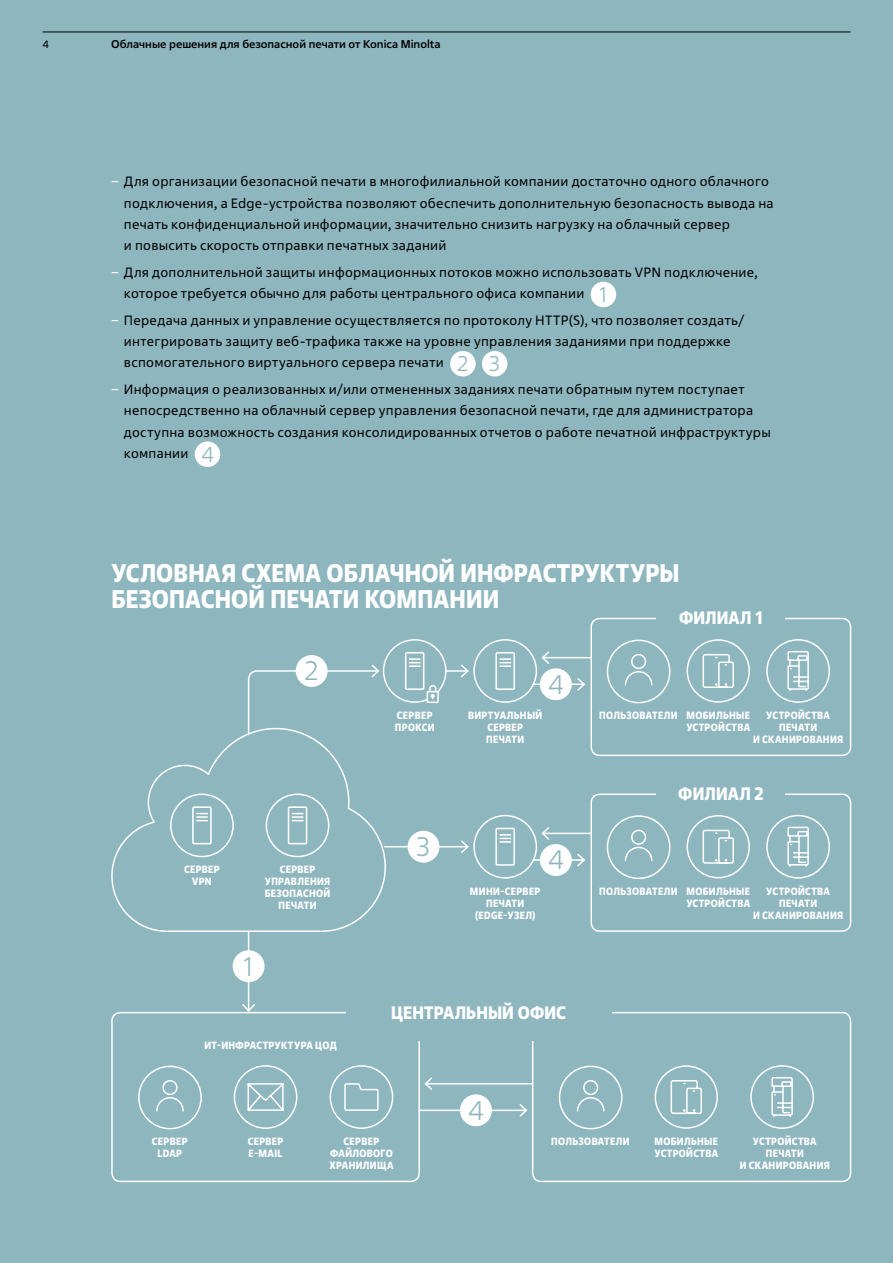
<style>
.page{position:relative;width:893px;height:1263px;background:#8eb6be}
.page>*{position:absolute;margin:0;border:0;box-sizing:border-box;transform-origin:0 0}
.t1{font:300 26.7px "Fact";color:#8eb6be}
.t2{font:700 condensed 25.5px/25.5px "Fact";letter-spacing:.01em;color:#fff}
.t3{font:700 condensed 18px "Fact";letter-spacing:.01em;color:#fff}
.t4{font:13.5px/21.3px "Fact";letter-spacing:.02em;color:#000}
.t5{font:500 11.25px "Fact";color:#000}
.t6{font:700 condensed 10.5px/12px "Fact";letter-spacing:.035em;color:#fff;text-align:center}
.t7{font:10.5px "Fact";color:#000}
.s1{color:#fff}
.s2{font-weight:300;font-size:21.3px;color:#8eb6be}
</style>
<div class="page">
<div style="left:591px;top:282px;width:25px;height:25px;background:#fff;border-radius:50%"></div>
<div style="left:450px;top:351px;width:26px;height:25px;background:#fff;border-radius:50%"></div>
<div style="left:482px;top:351px;width:25px;height:25px;background:#fff;border-radius:50%"></div>
<div style="left:195px;top:441px;width:25px;height:26px;background:#fff;border-radius:50%"></div>
<hr style="left:43px;top:32px;width:807px;height:1px;background:#000">
<div style="left:532px;top:1012px;width:319px;height:170px;border:2px solid #fff;border-radius:9px"></div>
<div style="left:559px;top:1065px;width:64px;height:64px;border:2px solid #fff;border-radius:50%"></div>
<svg style="left:576px;top:1080px;width:29px;height:32px"></svg>
<div style="left:750px;top:1065px;width:64px;height:64px;border:2px solid #fff;border-radius:50%"></div>
<svg style="left:771px;top:1077px;width:22px;height:40px"></svg>
<svg style="left:654px;top:1065px;width:64px;height:64px"></svg>
<div style="left:111px;top:1012px;width:309px;height:170px;border:2px solid #fff;border-radius:9px"></div>
<svg style="left:329px;top:1065px;width:65px;height:64px"></svg>
<div style="left:234px;top:1065px;width:63px;height:64px;border:2px solid #fff;border-radius:50%"></div>
<svg style="left:247px;top:1083px;width:37px;height:28px"></svg>
<div style="left:138px;top:1065px;width:64px;height:64px;border:2px solid #fff;border-radius:50%"></div>
<svg style="left:156px;top:1080px;width:28px;height:32px"></svg>
<div style="left:346px;top:1006px;width:265px;height:34px;background:#8eb6be"></div>
<hr style="left:419px;top:1109px;width:107px;height:2px;background:#fff">
<svg style="left:518px;top:1104px;width:10px;height:13px"></svg>
<hr style="left:425px;top:1083px;width:108px;height:1px;background:#fff">
<svg style="left:424px;top:1077px;width:10px;height:13px"></svg>
<div style="left:460px;top:1094px;width:32px;height:32px;background:#fff;border-radius:50%"></div>
<hr style="left:533px;top:859px;width:51px;height:2px;background:#fff">
<svg style="left:576px;top:853px;width:9px;height:14px"></svg>
<hr style="left:543px;top:833px;width:47px;height:1px;background:#fff">
<svg style="left:541px;top:827px;width:10px;height:13px"></svg>
<div style="left:540px;top:844px;width:32px;height:32px;background:#fff;border-radius:50%"></div>
<hr style="left:385px;top:846px;width:83px;height:1px;background:#fff">
<svg style="left:460px;top:840px;width:9px;height:13px"></svg>
<hr style="left:533px;top:683px;width:51px;height:2px;background:#fff">
<svg style="left:576px;top:678px;width:9px;height:13px"></svg>
<hr style="left:543px;top:657px;width:47px;height:1px;background:#fff">
<svg style="left:541px;top:651px;width:10px;height:13px"></svg>
<div style="left:540px;top:668px;width:32px;height:32px;background:#fff;border-radius:50%"></div>
<hr style="left:446px;top:670px;width:22px;height:2px;background:#fff">
<svg style="left:460px;top:664px;width:9px;height:14px"></svg>
<svg style="left:111px;top:734px;width:237px;height:199px"></svg>
<div style="left:590px;top:793px;width:261px;height:139px;border:2px solid #fff;border-radius:9px"></div>
<div style="left:657px;top:783px;width:128px;height:21px;background:#8eb6be"></div>
<div style="left:607px;top:815px;width:63px;height:64px;border:2px solid #fff;border-radius:50%"></div>
<svg style="left:624px;top:829px;width:29px;height:33px"></svg>
<div style="left:766px;top:815px;width:64px;height:64px;border:2px solid #fff;border-radius:50%"></div>
<svg style="left:787px;top:826px;width:22px;height:41px"></svg>
<svg style="left:686px;top:815px;width:64px;height:64px"></svg>
<div style="left:590px;top:618px;width:261px;height:138px;border:2px solid #fff;border-radius:9px"></div>
<div style="left:657px;top:607px;width:128px;height:21px;background:#8eb6be"></div>
<div style="left:607px;top:639px;width:63px;height:64px;border:2px solid #fff;border-radius:50%"></div>
<svg style="left:624px;top:654px;width:29px;height:32px"></svg>
<div style="left:766px;top:639px;width:64px;height:64px;border:2px solid #fff;border-radius:50%"></div>
<svg style="left:787px;top:651px;width:22px;height:40px"></svg>
<svg style="left:686px;top:639px;width:64px;height:64px"></svg>
<div style="left:473px;top:815px;width:64px;height:64px;border:2px solid #fff;border-radius:50%"></div>
<svg style="left:495px;top:828px;width:20px;height:38px"></svg>
<div style="left:473px;top:639px;width:64px;height:64px;border:2px solid #fff;border-radius:50%"></div>
<svg style="left:495px;top:652px;width:20px;height:38px"></svg>
<hr style="left:248px;top:932px;width:1px;height:79px;background:#fff">
<svg style="left:241px;top:1003px;width:15px;height:10px"></svg>
<div style="left:233px;top:950px;width:32px;height:32px;background:#fff;border-radius:50%"></div>
<svg style="left:247px;top:639px;width:199px;height:287px"></svg>
<div style="left:170px;top:793px;width:64px;height:64px;border:2px solid #fff;border-radius:50%"></div>
<svg style="left:192px;top:806px;width:20px;height:38px"></svg>
<p class="t7" style="left:43px;top:38px;width:8px">4</p>
<p class="t5" style="left:111px;top:37px;width:331px">Облачные решения для безопасной печати от Konica Minolta</p>
<p class="t4" style="left:124px;top:171px;width:651px;text-indent:-13px"><span class="s1">−</span> Для организации безопасной печати в многофилиальной компании достаточно одного облачного подключения, а Edge-устройства позволяют обеспечить дополнительную безопасность вывода на печать конфиденциальной информации, значительно снизить нагрузку на облачный сервер<br>и повысить скорость отправки печатных заданий</p>
<p class="t4" style="left:124px;top:261px;width:635px;text-indent:-13px"><span class="s1">−</span> Для дополнительной защиты информационных потоков можно использовать VPN подключение, которое требуется обычно для работы центрального офиса компании <span class="s2">1</span></p>
<p class="t4" style="left:124px;top:309px;width:622px;text-indent:-13px"><span class="s1">−</span> Передача данных и управление осуществляется по протоколу HTTP(S), что позволяет создать/ интегрировать защиту веб-трафика также на уровне управления заданиями при поддержке вспомогательного виртуального сервера печати <span class="s2">2 3</span></p>
<p class="t4" style="left:124px;top:379px;width:648px;text-indent:-13px"><span class="s1">−</span> Информация о реализованных и/или отмененных заданиях печати обратным путем поступает непосредственно на облачный сервер управления безопасной печати, где для администратора доступна возможность создания консолидированных отчетов о работе печатной инфраструктуры компании <span class="s2">4</span></p>
<h2 class="t2" style="left:111px;top:560px;width:570px">УСЛОВНАЯ СХЕМА ОБЛАЧНОЙ ИНФРАСТРУКТУРЫ<br>БЕЗОПАСНОЙ ПЕЧАТИ КОМПАНИИ</h2>
<h1 class="t1" style="left:304px;top:655px;width:16px">2</h1>
<p class="t6" style="left:184px;top:863px;width:37px">СЕРВЕР<br>VPN</p>
<p class="t6" style="left:265px;top:863px;width:67px">СЕРВЕР<br>УПРАВЛЕНИЯ<br>БЕЗОПАСНОЙ<br>ПЕЧАТИ</p>
<h1 class="t1" style="left:243px;top:950px;width:13px">1</h1>
<p class="t6" style="left:204px;top:1039px;width:134px">ИТ-ИНФРАСТРУКТУРА ЦОД</p>
<p class="t6" style="left:395px;top:709px;width:41px;text-align:left">СЕРВЕР<br>ПРОКСИ</p>
<h1 class="t1" style="left:548px;top:668px;width:18px">4</h1>
<p class="t6" style="left:468px;top:709px;width:76px">ВИРТУАЛЬНЫЙ<br>СЕРВЕР<br>ПЕЧАТИ</p>
<h1 class="t1" style="left:416px;top:830px;width:16px">3</h1>
<p class="t6" style="left:470px;top:885px;width:72px">МИНИ-СЕРВЕР<br>ПЕЧАТИ (EDGE-УЗЕЛ)</p>
<h1 class="t1" style="left:548px;top:844px;width:18px">4</h1>
<h3 class="t3" style="left:391px;top:1001px;width:176px">ЦЕНТРАЛЬНЫЙ ОФИС</h3>
<h1 class="t1" style="left:468px;top:1094px;width:18px">4</h1>
<h3 class="t3" style="left:679px;top:606px;width:85px">ФИЛИАЛ 1</h3>
<p class="t6" style="left:599px;top:709px;width:80px">ПОЛЬЗОВАТЕЛИ</p>
<p class="t6" style="left:753px;top:709px;width:92px">УСТРОЙСТВА<br>ПЕЧАТИ<br>И СКАНИРОВАНИЯ</p>
<p class="t6" style="left:686px;top:709px;width:65px;text-align:left">МОБИЛЬНЫЕ<br>УСТРОЙСТВА</p>
<h3 class="t3" style="left:678px;top:782px;width:87px">ФИЛИАЛ 2</h3>
<p class="t6" style="left:599px;top:885px;width:80px">ПОЛЬЗОВАТЕЛИ</p>
<p class="t6" style="left:753px;top:885px;width:92px">УСТРОЙСТВА<br>ПЕЧАТИ<br>И СКАНИРОВАНИЯ</p>
<p class="t6" style="left:686px;top:885px;width:65px;text-align:left">МОБИЛЬНЫЕ<br>УСТРОЙСТВА</p>
<p class="t6" style="left:152px;top:1135px;width:37px">СЕРВЕР<br>LDAP</p>
<p class="t6" style="left:248px;top:1135px;width:37px;text-align:left">СЕРВЕР<br>E-MAIL</p>
<p class="t6" style="left:329px;top:1135px;width:66px">СЕРВЕР<br>ФАЙЛОВОГО<br>ХРАНИЛИЩА</p>
<p class="t6" style="left:551px;top:1135px;width:80px">ПОЛЬЗОВАТЕЛИ</p>
<p class="t6" style="left:654px;top:1135px;width:65px;text-align:left">МОБИЛЬНЫЕ<br>УСТРОЙСТВА</p>
<p class="t6" style="left:740px;top:1135px;width:92px">УСТРОЙСТВА<br>ПЕЧАТИ<br>И СКАНИРОВАНИЯ</p>
</div>
